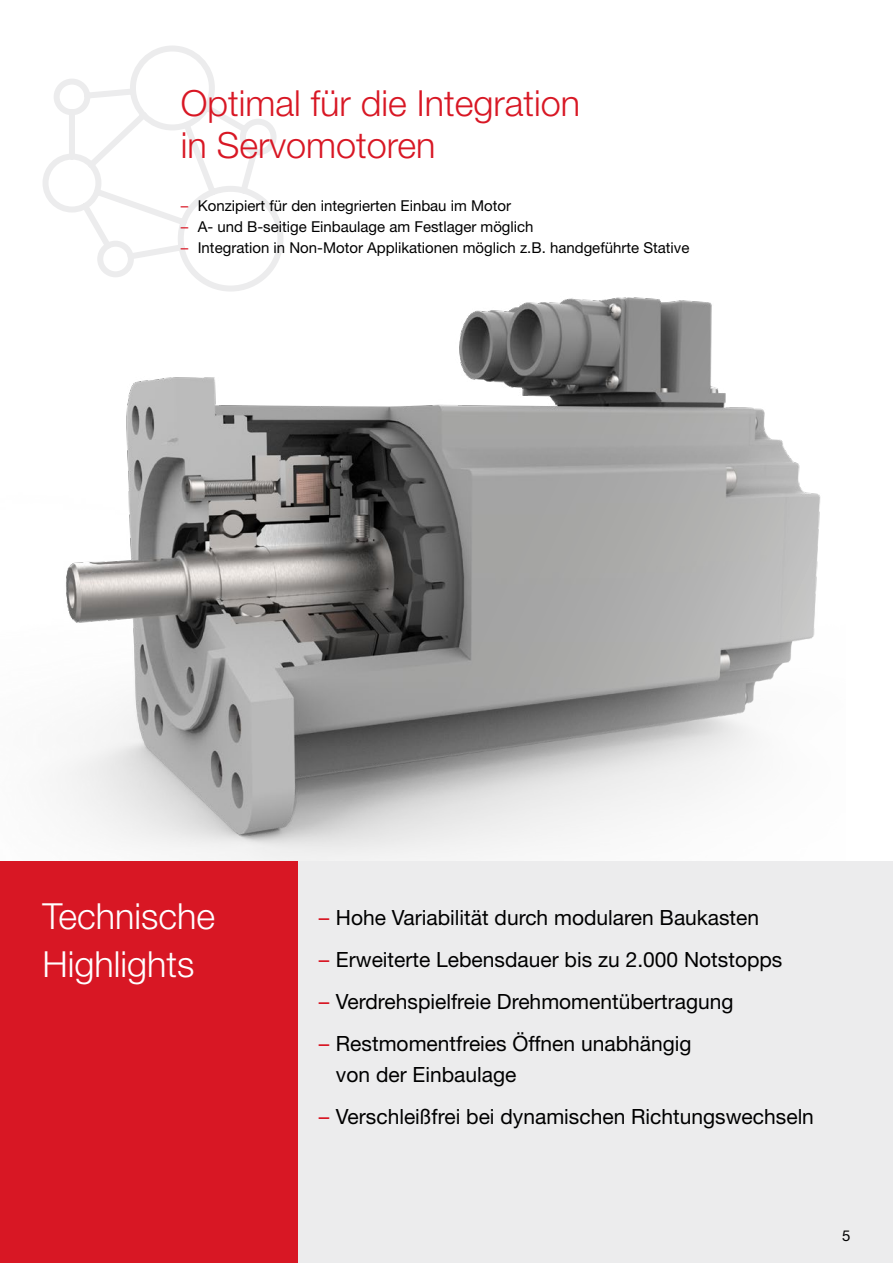
<style>
.page{position:relative;width:893px;height:1263px;background:#fff}
.page>*{position:absolute;margin:0;border:0;box-sizing:border-box;transform-origin:0 0}
.t1{font:300 36px/42px "Helvetica Neue LT Pro";color:#d81724}
.t2{font:300 36px/47.5px "Helvetica Neue LT Pro";color:#fff}
.t3{font:21px/31.5px "Helvetica Neue LT Pro";color:#000}
.t4{font:15px "Helvetica Neue LT Pro";color:#000}
.s1{color:#d81724}
</style>
<div class="page">
<img style="left:0;top:297px;width:846px;height:565px">
<svg style="left:43px;top:46px;width:240px;height:246px"></svg>
<div style="left:181px;top:862px;width:712px;height:401px;background:#ececed"></div>
<div style="left:0;top:862px;width:298px;height:401px;background:#d81724"></div>
<h1 class="t1" style="left:181px;top:81px;width:401px">Optimal für die Integration in Servomotoren</h1>
<p class="t4" style="left:181px;top:196px;width:332px"><span class="s1">–</span> Konzipiert für den integrierten Einbau im Motor</p>
<p class="t4" style="left:181px;top:217px;width:354px"><span class="s1">–</span> A- und B-seitige Einbaulage am Festlager möglich</p>
<p class="t4" style="left:181px;top:238px;width:510px"><span class="s1">–</span> Integration in Non-Motor Applikationen möglich z.B. handgeführte Stative</p>
<h1 class="t2" style="left:43px;top:892px;width:174px">Technische<br>Highlights</h1>
<p class="t3" style="left:319px;top:901px;width:442px"><span class="s1">–</span> Hohe Variabilität durch modularen Baukasten</p>
<p class="t3" style="left:319px;top:943px;width:465px"><span class="s1">–</span> Erweiterte Lebensdauer bis zu 2.000 Notstopps</p>
<p class="t3" style="left:319px;top:985px;width:416px"><span class="s1">–</span> Verdrehspielfreie Drehmomentübertragung</p>
<p class="t3" style="left:336px;top:1027px;width:357px;text-indent:-17px"><span class="s1">–</span> Restmomentfreies Öffnen unabhängig von der Einbaulage</p>
<p class="t3" style="left:319px;top:1101px;width:497px"><span class="s1">–</span> Verschleißfrei bei dynamischen Richtungswechseln</p>
<p class="t4" style="left:842px;top:1226px;width:10px">5</p>
</div>
